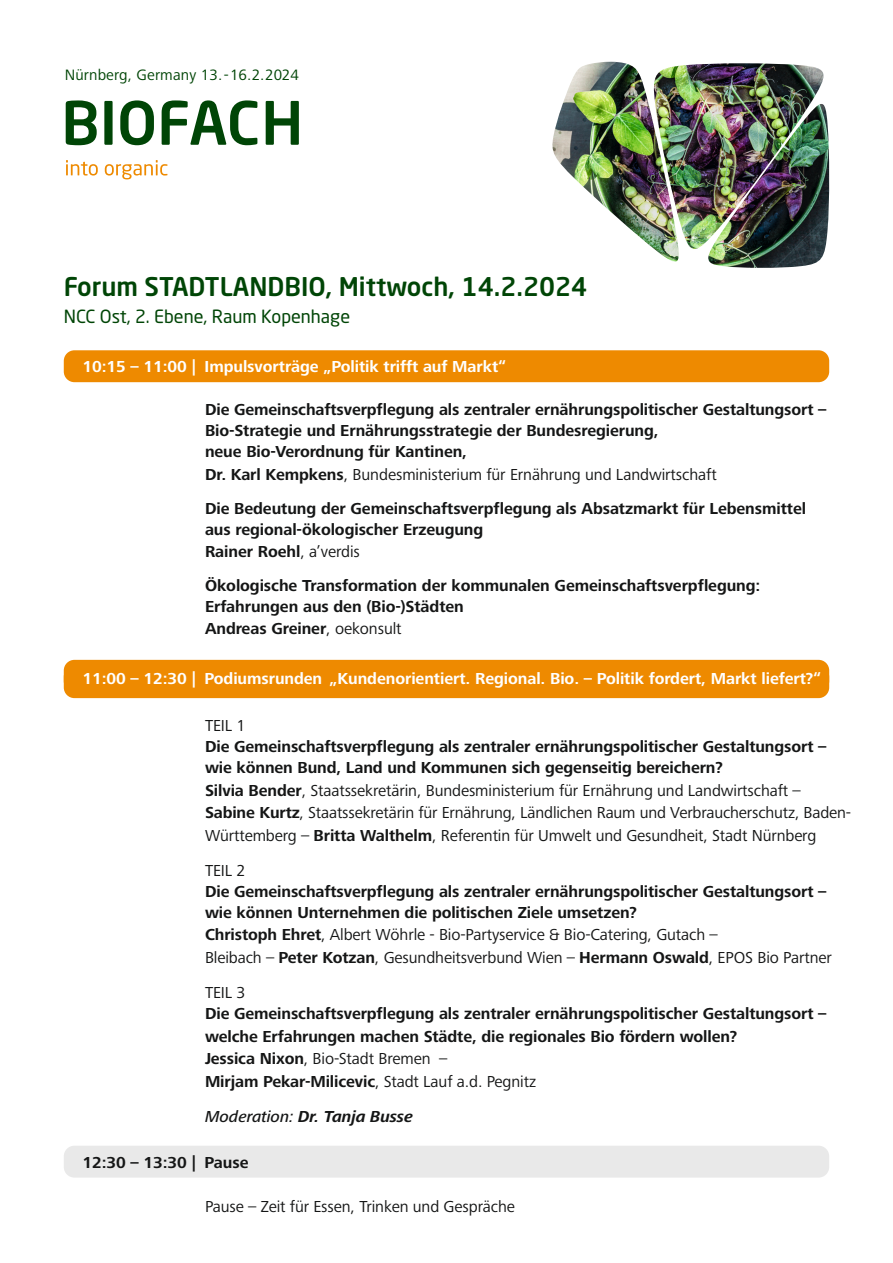
<style>
.page{position:relative;width:893px;height:1263px;background:#fff}
.page>*{position:absolute;margin:0;border:0;box-sizing:border-box;transform-origin:0 0}
.NM_As_BFjapan_Service_7_5p{font:500 25.5px "Neo Sans Pro";color:#004506}
.NM_As_BFjapan_Service_7_5p-2{font:18px "Neo Sans Pro";color:#004506}
.NM_As_BFjapan_Service_7_5p-3{font:700 16.5px/21px "Frutiger Next LTW1 G";letter-spacing:-.005em;color:#151616}
.NM_As_BFjapan_Service_7_5p-4{font:16.5px/22.5px "Frutiger Next LTW1 G";letter-spacing:-.005em;color:#151616}
.NM_As_BFjapan_Service_7_5p-5{font:700 16.5px "Frutiger Next LTW1 G";letter-spacing:-.005em;color:#fff}
.NM_As_BFjapan_Service_7_5p-6{font:italic 700 16.5px "Frutiger Next LTW1 G";letter-spacing:-.005em;color:#151616}
.NM_As_BFjapan_Titel_Datum_32p{font:15.6px "Frutiger Next LTW1 G";letter-spacing:.01em;color:#004506}
.s1{font-weight:700}
.s2{font-weight:400}
.s3{font-weight:500}
</style>
<div class="page">
<div style="left:64px;top:350px;width:765px;height:32px;background:#ee8a00;border-radius:11px"></div>
<div style="left:64px;top:666px;width:765px;height:32px;background:#ee8a00;border-radius:11px"></div>
<div style="left:64px;top:1146px;width:765px;height:31px;background:#e9e9e9;border-radius:11px"></div>
<div style="left:64px;top:660px;width:765px;height:32px;background:#ee8a00;border-radius:11px"></div>
<img style="left:552px;top:62px;width:278px;height:206px">
<svg style="left:66px;top:100px;width:31px;height:45px"></svg>
<div style="left:104px;top:101px;width:9px;height:44px;background:#004506"></div>
<svg style="left:120px;top:100px;width:34px;height:45px"></svg>
<svg style="left:162px;top:100px;width:95px;height:45px"></svg>
<svg style="left:266px;top:101px;width:33px;height:44px"></svg>
<svg style="left:66px;top:160px;width:101px;height:19px"></svg>
<p class="NM_As_BFjapan_Titel_Datum_32p" style="left:65px;top:66px;width:236px">Nürnberg, Germany 13.-16.2.2024</p>
<p class="NM_As_BFjapan_Service_7_5p" style="left:64px;top:270px;width:525px">Forum STADTLANDBIO, Mittwoch, 14.2.2024</p>
<p class="NM_As_BFjapan_Service_7_5p-2" style="left:64px;top:305px;width:288px">NCC Ost, 2. Ebene, Raum Kopenhage</p>
<p class="NM_As_BFjapan_Service_7_5p-5" style="left:83px;top:357px;width:425px">10:15 – 11:00 | Impulsvorträge „Politik trifft auf Markt“</p>
<p class="NM_As_BFjapan_Service_7_5p-3" style="left:205px;top:400px;width:623px">Die Gemeinschaftsverpflegung als zentraler ernährungspolitischer Gestaltungsort –<br>Bio-Strategie und Ernährungsstrategie der Bundesregierung,<br>neue Bio-Verordnung für Kantinen,</p>
<p class="NM_As_BFjapan_Service_7_5p-4" style="left:205px;top:464px;width:513px"><span class="s1">Dr. Karl Kempkens</span>, Bundesministerium für Ernährung und Landwirtschaft</p>
<p class="NM_As_BFjapan_Service_7_5p-3" style="left:205px;top:498px;width:603px">Die Bedeutung der Gemeinschaftsverpflegung als Absatzmarkt für Lebensmittel aus regional-ökologischer Erzeugung</p>
<p class="NM_As_BFjapan_Service_7_5p-3" style="left:205px;top:542px;width:157px">Rainer Roehl<span class="s2">, a’verdis</span></p>
<p class="NM_As_BFjapan_Service_7_5p-3" style="left:205px;top:575px;width:557px">Ökologische Transformation der kommunalen Gemeinschaftsverpflegung:<br>Erfahrungen aus den (Bio-)Städten</p>
<p class="NM_As_BFjapan_Service_7_5p-3" style="left:205px;top:619px;width:198px">Andreas Greiner<span class="s2">, oekonsult</span></p>
<p class="NM_As_BFjapan_Service_7_5p-5" style="left:83px;top:669px;width:740px">11:00 – 12:30 | Podiumsrunden „Kundenorientiert. Regional. Bio. – Politik fordert, Markt liefert?“</p>
<p class="NM_As_BFjapan_Service_7_5p-4" style="left:205px;top:715px;width:42px">TEIL 1</p>
<p class="NM_As_BFjapan_Service_7_5p-3" style="left:205px;top:737px;width:623px">Die Gemeinschaftsverpflegung als zentraler ernährungspolitischer Gestaltungsort – wie können Bund, Land und Kommunen sich gegenseitig bereichern?</p>
<p class="NM_As_BFjapan_Service_7_5p-4" style="left:205px;top:779px;width:648px"><span class="s1">Silvia Bender</span>, Staatssekretärin, Bundesministerium für Ernährung und Landwirtschaft –<br><span class="s1">Sabine Kurtz</span>, Staatssekretärin für Ernährung, Ländlichen Raum und Verbraucherschutz, Baden-<br>Württemberg – <span class="s1">Britta Walthelm</span>, Referentin für Umwelt und Gesundheit, Stadt Nürnberg</p>
<p class="NM_As_BFjapan_Service_7_5p-4" style="left:205px;top:860px;width:42px">TEIL 2</p>
<p class="NM_As_BFjapan_Service_7_5p-3" style="left:205px;top:881px;width:623px">Die Gemeinschaftsverpflegung als zentraler ernährungspolitischer Gestaltungsort – wie können Unternehmen die politischen Ziele umsetzen?</p>
<p class="NM_As_BFjapan_Service_7_5p-4" style="left:205px;top:924px;width:628px"><span class="s1">Christoph Ehret</span>, Albert Wöhrle - Bio-Partyservice &amp; Bio-Catering, Gutach –<br>Bleibach – <span class="s1">Peter Kotzan</span>, Gesundheitsverbund Wien – <span class="s1">Hermann Oswald</span>, EPOS Bio Partner</p>
<p class="NM_As_BFjapan_Service_7_5p-4" style="left:205px;top:982px;width:42px">TEIL 3</p>
<p class="NM_As_BFjapan_Service_7_5p-3" style="left:205px;top:1003px;width:623px;line-height:22.5px">Die Gemeinschaftsverpflegung als zentraler ernährungspolitischer Gestaltungsort – welche Erfahrungen machen Städte, die regionales Bio fördern wollen?<br>Jessica Nixon<span class="s2">, Bio-Stadt Bremen –<br></span>Mirjam Pekar-Milicevic<span class="s2">, Stadt Lauf a.d. Pegnitz</span></p>
<p class="NM_As_BFjapan_Service_7_5p-6" style="left:205px;top:1107px;width:209px"><span class="s3">Moderation:</span> Dr. Tanja Busse</p>
<p class="NM_As_BFjapan_Service_7_5p-3" style="left:83px;top:1152px;width:167px">12:30 – 13:30 | Pause</p>
<p class="NM_As_BFjapan_Service_7_5p-4" style="left:205px;top:1196px;width:312px">Pause – Zeit für Essen, Trinken und Gespräche</p>
</div>
